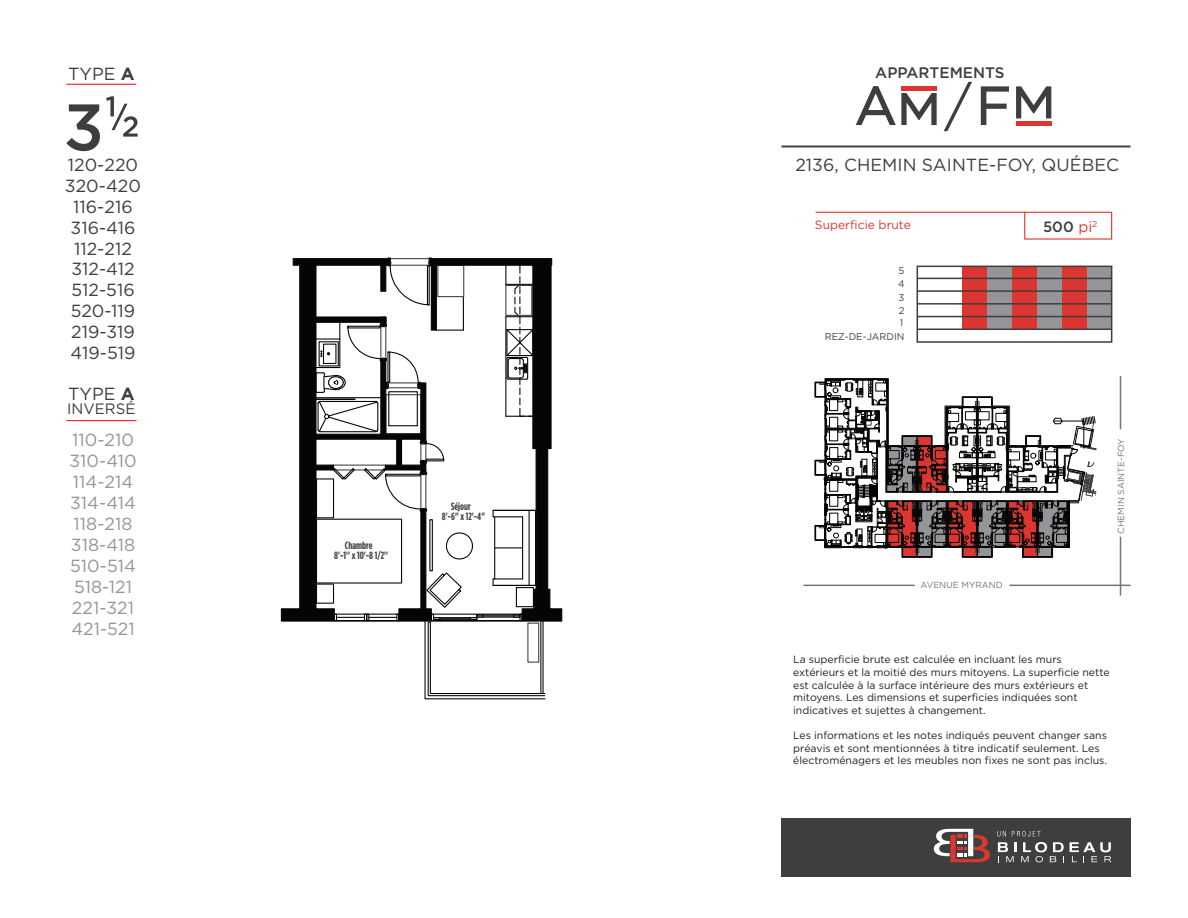
<style>
.page{position:relative;width:1188px;height:918px;background:#fff}
.page>*{position:absolute;margin:0;border:0;box-sizing:border-box;transform-origin:0 0}
.t1{font:500 65.7px "Gotham";color:#3e3e3f}
.t2{font:17.55px/21px "Gotham";letter-spacing:.005em;color:#3e3e3f;text-align:center}
.t3{font:17.55px/21px "Gotham";letter-spacing:.005em;color:#939598}
.t4{font:500 15.3px "Gotham";color:#3e3e3f}
.t5{font:15px "Gotham";letter-spacing:.005em;color:#3e3e3f}
.t6{font:500 14.85px "Gotham";color:#3e3e3f}
.t7{font:12px "Gotham";color:#dd3630}
.t8{font:10.5px/12.6px "Gotham";color:#231f20}
.t9{font:700 10.5px/10.1px "Gotham Condensed";color:#414040;text-align:center}
.t10{font:9.6px "Gotham";letter-spacing:.005em;color:#3e3e3f}
.t11{font:8.85px "Gotham";letter-spacing:.005em;color:#767575}
.s1{font-weight:700}
.s2{font-weight:400;color:#dd3630}
</style>
<div class="page">
<div style="left:962px;top:278px;width:25px;height:13px;background:#dd3630"></div>
<div style="left:962px;top:291px;width:25px;height:13px;background:#dd3630"></div>
<div style="left:962px;top:304px;width:25px;height:13px;background:#dd3630"></div>
<div style="left:962px;top:317px;width:25px;height:12px;background:#dd3630"></div>
<div style="left:987px;top:278px;width:25px;height:13px;background:#939598"></div>
<div style="left:987px;top:291px;width:25px;height:13px;background:#939598"></div>
<div style="left:987px;top:304px;width:25px;height:13px;background:#939598"></div>
<div style="left:987px;top:317px;width:25px;height:12px;background:#939598"></div>
<div style="left:1012px;top:278px;width:25px;height:13px;background:#dd3630"></div>
<div style="left:1012px;top:291px;width:25px;height:13px;background:#dd3630"></div>
<div style="left:1012px;top:304px;width:25px;height:13px;background:#dd3630"></div>
<div style="left:1012px;top:317px;width:25px;height:12px;background:#dd3630"></div>
<div style="left:1037px;top:278px;width:25px;height:13px;background:#939598"></div>
<div style="left:1037px;top:291px;width:25px;height:13px;background:#939598"></div>
<div style="left:1037px;top:304px;width:25px;height:13px;background:#939598"></div>
<div style="left:1037px;top:317px;width:25px;height:12px;background:#939598"></div>
<div style="left:1062px;top:278px;width:25px;height:13px;background:#dd3630"></div>
<div style="left:1062px;top:291px;width:25px;height:13px;background:#dd3630"></div>
<div style="left:1062px;top:304px;width:25px;height:13px;background:#dd3630"></div>
<div style="left:1062px;top:317px;width:25px;height:12px;background:#dd3630"></div>
<div style="left:1087px;top:278px;width:25px;height:13px;background:#939598"></div>
<div style="left:962px;top:266px;width:25px;height:13px;background:#dd3630"></div>
<div style="left:987px;top:266px;width:25px;height:13px;background:#939598"></div>
<div style="left:1012px;top:266px;width:25px;height:13px;background:#dd3630"></div>
<div style="left:1037px;top:266px;width:25px;height:13px;background:#939598"></div>
<div style="left:1062px;top:266px;width:25px;height:13px;background:#dd3630"></div>
<div style="left:1087px;top:266px;width:25px;height:13px;background:#939598"></div>
<div style="left:1087px;top:291px;width:25px;height:13px;background:#939598"></div>
<div style="left:1087px;top:304px;width:25px;height:13px;background:#939598"></div>
<div style="left:1087px;top:317px;width:25px;height:12px;background:#939598"></div>
<svg style="left:944px;top:82px;width:28px;height:49px"></svg>
<svg style="left:981px;top:86px;width:28px;height:39px"></svg>
<svg style="left:1016px;top:86px;width:35px;height:32px"></svg>
<hr style="left:1016px;top:121px;width:35px;height:4px;background:#dd3630">
<svg style="left:856px;top:86px;width:81px;height:39px"></svg>
<div style="left:901px;top:86px;width:36px;height:5px;background:#dd3630"></div>
<hr style="left:782px;top:146px;width:349px;height:1px;background:#3e3e3f">
<hr style="left:66px;top:84px;width:70px;height:1px;background:#ee1d23">
<hr style="left:66px;top:420px;width:70px;height:1px;background:#ee1d23">
<div style="left:1024px;top:212px;width:88px;height:28px;border:1px solid #dd3630"></div>
<hr style="left:816px;top:212px;width:209px;height:1px;background:#dd3630">
<div style="left:782px;top:819px;width:349px;height:58px;background:#3e3e3f"></div>
<svg style="left:1070px;top:842px;width:41px;height:20px"></svg>
<svg style="left:997px;top:831px;width:67px;height:31px"></svg>
<svg style="left:934px;top:829px;width:56px;height:33px"></svg>
<hr style="left:803px;top:585px;width:112px;height:1px;background:#767575">
<hr style="left:1010px;top:585px;width:121px;height:1px;background:#767575">
<hr style="left:1120px;top:376px;width:1px;height:53px;background:#767575">
<hr style="left:1120px;top:537px;width:1px;height:59px;background:#767575">
<div style="left:917px;top:266px;width:195px;height:77px;border:2px solid #3e3e3f"></div>
<hr style="left:917px;top:278px;width:195px;height:1px;background:#3e3e3f">
<hr style="left:917px;top:290px;width:195px;height:2px;background:#3e3e3f">
<hr style="left:917px;top:303px;width:195px;height:2px;background:#3e3e3f">
<hr style="left:917px;top:316px;width:195px;height:1px;background:#3e3e3f">
<hr style="left:917px;top:329px;width:195px;height:1px;background:#3e3e3f">
<svg style="left:106px;top:96px;width:32px;height:41px"></svg>
<svg style="left:815px;top:378px;width:281px;height:179px"></svg>
<svg style="left:280px;top:257px;width:283px;height:443px"></svg>
<svg style="left:420px;top:509px;width:6px;height:100px"></svg>
<svg style="left:314px;top:317px;width:66px;height:6px"></svg>
<div style="left:380px;top:317px;width:6px;height:9px;background:#050504"></div>
<h2 class="t2" style="left:68px;top:63px;width:68px">TYPE <span class="s1">A</span></h2>
<h1 class="t1" style="left:63px;top:90px;width:42px">3</h1>
<h3 class="t4" style="left:875px;top:64px;width:131px">APPARTEMENTS</h3>
<h2 class="t2" style="left:68px;top:154px;width:72px">120-220</h2>
<h2 class="t2" style="left:795px;top:154px;width:325px">2136, CHEMIN SAINTE-FOY, QUÉBEC</h2>
<h2 class="t2" style="left:65px;top:175px;width:78px">320-420<br>116-216<br>316-416<br>112-212<br>312-412<br>512-516<br>520-119<br>219-319<br>419-519</h2>
<p class="t7" style="left:815px;top:218px;width:97px">Superficie brute</p>
<h3 class="t6" style="left:1043px;top:218px;width:56px">500 <span class="s2">pi</span><sup>2</sup></h3>
<p class="t10" style="left:899px;top:265px;width:7px">5</p>
<p class="t10" style="left:898px;top:278px;width:8px">4</p>
<p class="t10" style="left:899px;top:292px;width:7px">3</p>
<p class="t10" style="left:899px;top:305px;width:7px">2</p>
<p class="t10" style="left:900px;top:317px;width:5px">1</p>
<p class="t10" style="left:825px;top:331px;width:81px">REZ-DE-JARDIN</p>
<h2 class="t2" style="left:68px;top:383px;width:68px">TYPE <span class="s1">A</span></h2>
<h3 class="t5" style="left:67px;top:401px;width:70px">INVERSÉ</h3>
<h2 class="t3" style="left:69px;top:429px;width:69px">110-210<br>310-410<br>114-214<br>314-414<br>118-218<br>318-418<br>510-514<br>518-121<br>221-321<br>421-521</h2>
<p class="t9" style="left:334px;top:540px;width:55px">Chambre<br>8'-1'' x 10'-8 1/2''</p>
<p class="t9" style="left:442px;top:501px;width:45px">Séjour<br>8'-6'' x 12'-4''</p>
<p class="t11" style="left:921px;top:580px;width:84px">AVENUE MYRAND</p>
<p class="t11" style="left:1116px;top:534px;width:97px;rotate:-90deg">CHEMIN SAINTE-FOY</p>
<p class="t8" style="left:793px;top:653px;width:318px">La superficie brute est calculée en incluant les murs extérieurs et la moitié des murs mitoyens. La superficie nette est calculée à la surface intérieure des murs extérieurs et mitoyens. Les dimensions et superficies indiquées sont indicatives et sujettes à changement.</p>
<p class="t8" style="left:793px;top:729px;width:315px">Les informations et les notes indiqués peuvent changer sans préavis et sont mentionnées à titre indicatif seulement. Les électroménagers et les meubles non fixes ne sont pas inclus.</p>
</div>
